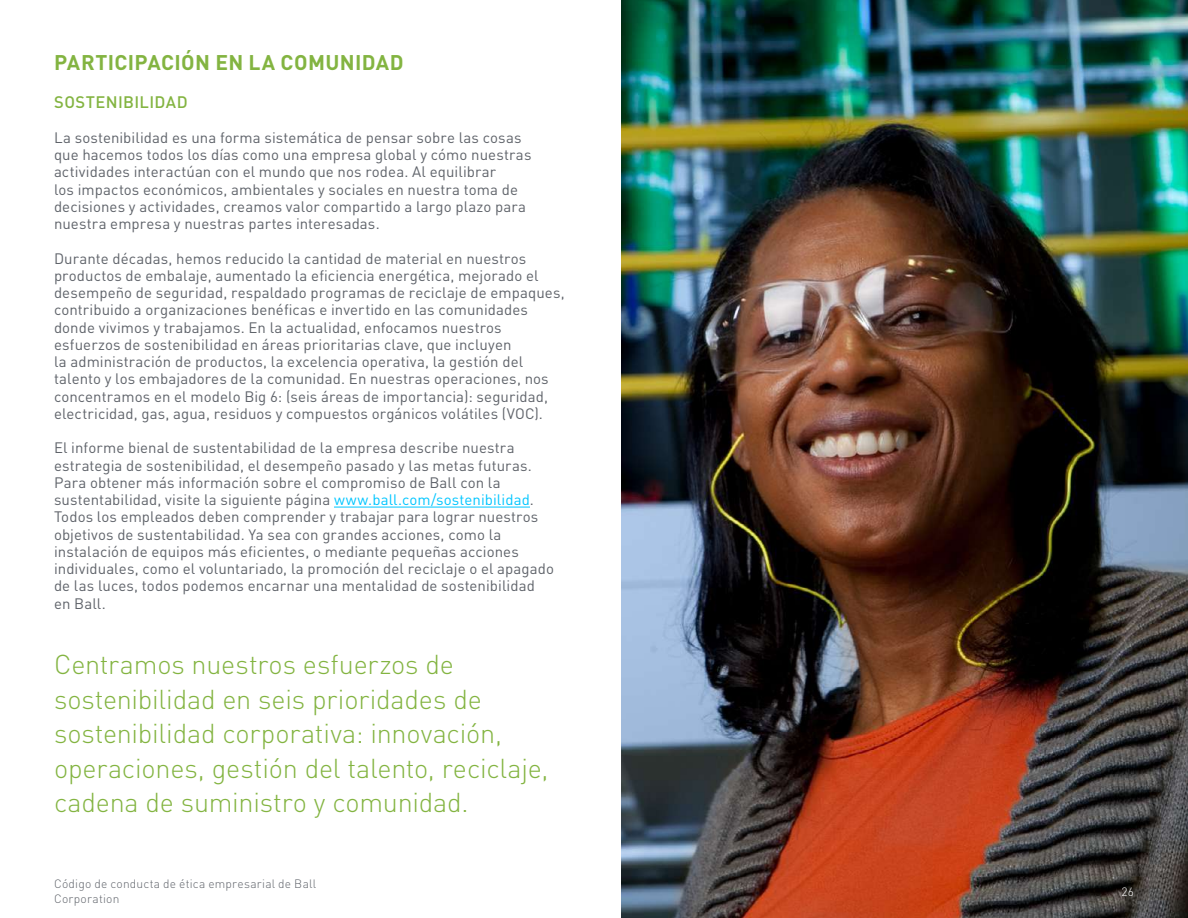
<style>
.page{position:relative;width:1188px;height:918px;background:#fff}
.page>*{position:absolute;margin:0;border:0;box-sizing:border-box;transform-origin:0 0}
.t1{font:300 27px/34.5px "DIN Pro";letter-spacing:-.01em;color:#83b441}
.t2{font:700 21px "DIN Pro";letter-spacing:.015em;color:#83b441}
.t3{font:500 16.5px "DIN Pro";letter-spacing:.02em;color:#83b441}
.t4{font:15px/17.2px "DIN Pro";letter-spacing:.005em;color:#5f636a}
.t5{font:300 12px/14.4px "DIN Pro";letter-spacing:.015em;color:#5f636a}
.t6{font:300 12px "DIN Pro";color:#fff}
.s1{color:#00c6ff}
</style>
<div class="page">
<img style="left:621px;top:0;width:567px;height:918px">
<hr style="left:334px;top:507px;width:196px;height:1px;background:#00c6ff">
<h2 class="t2" style="left:54px;top:45px;width:351px">PARTICIPACIÓN EN LA COMUNIDAD</h2>
<p class="t3" style="left:54px;top:89px;width:135px">SOSTENIBILIDAD</p>
<p class="t4" style="left:54px;top:128px;width:479px">La sostenibilidad es una forma sistemática de pensar sobre las cosas que hacemos todos los días como una empresa global y cómo nuestras actividades interactúan con el mundo que nos rodea. Al equilibrar<br>los impactos económicos, ambientales y sociales en nuestra toma de decisiones y actividades, creamos valor compartido a largo plazo para nuestra empresa y nuestras partes interesadas.</p>
<p class="t4" style="left:54px;top:249px;width:512px">Durante décadas, hemos reducido la cantidad de material en nuestros productos de embalaje, aumentado la eficiencia energética, mejorado el desempeño de seguridad, respaldado programas de reciclaje de empaques, contribuido a organizaciones benéficas e invertido en las comunidades donde vivimos y trabajamos. En la actualidad, enfocamos nuestros esfuerzos de sostenibilidad en áreas prioritarias clave, que incluyen<br>la administración de productos, la excelencia operativa, la gestión del talento y los embajadores de la comunidad. En nuestras operaciones, nos concentramos en el modelo Big 6: (seis áreas de importancia): seguridad, electricidad, gas, agua, residuos y compuestos orgánicos volátiles (VOC).</p>
<p class="t4" style="left:54px;top:439px;width:502px">El informe bienal de sustentabilidad de la empresa describe nuestra estrategia de sostenibilidad, el desempeño pasado y las metas futuras.<br>Para obtener más información sobre el compromiso de Ball con la sustentabilidad, visite la siguiente página <span class="s1">www.ball.com/sostenibilidad</span>.<br>Todos los empleados deben comprender y trabajar para lograr nuestros objetivos de sustentabilidad. Ya sea con grandes acciones, como la instalación de equipos más eficientes, o mediante pequeñas acciones individuales, como el voluntariado, la promoción del reciclaje o el apagado de las luces, todos podemos encarnar una mentalidad de sostenibilidad en Ball.</p>
<h1 class="t1" style="left:54px;top:645px;width:496px">Centramos nuestros esfuerzos de sostenibilidad en seis prioridades de sostenibilidad corporativa: innovación, operaciones, gestión del talento, reciclaje, cadena de suministro y comunidad.</h1>
<p class="t5" style="left:54px;top:876px;width:264px">Código de conducta de ética empresarial de Ball<br>Corporation</p>
<p class="t6" style="left:1121px;top:882px;width:14px">26</p>
</div>
